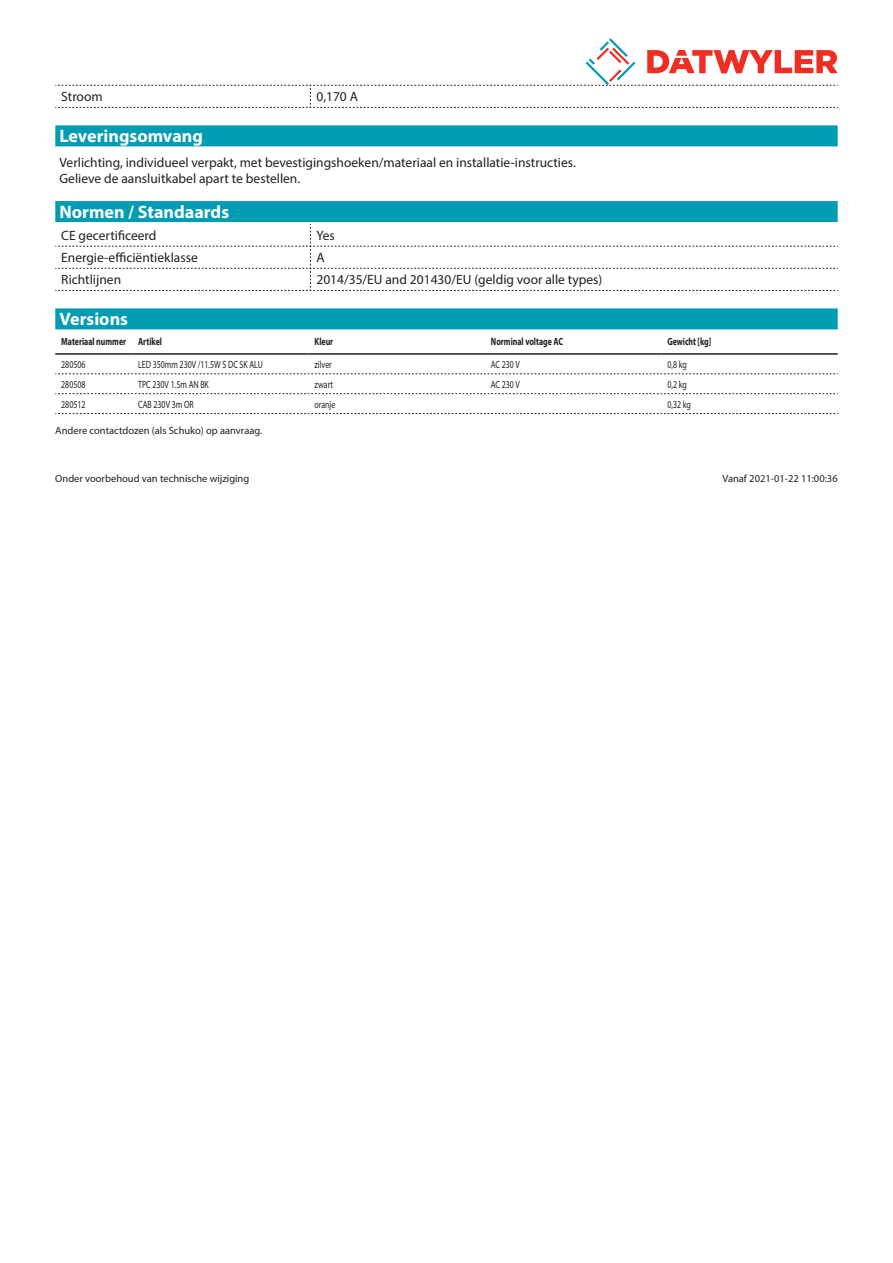
<style>
.page{position:relative;width:893px;height:1263px;background:#fff}
.page>*{position:absolute;margin:0;border:0;box-sizing:border-box;transform-origin:0 0}
.Standard_Head_Proper{font:700 18px "Myriad Pro";color:#fff}
.Standard_text{font:13.5px/16.2px "Myriad Pro";color:#231f20}
.myriad_light_propert{font:13.5px "Myriad Pro";color:#231f20}
.myriadlight{font:10.5px "Myriad Pro";color:#231f20;scale:.75 1}
.Footnote{font:10.5px "Myriad Pro";color:#231f20}
.myriadbold{font:700 10.5px "Myriad Pro";color:#231f20;scale:.75 1}
.imagetext{font:10.5px "Myriad Pro";color:#231f20}
</style>
<div class="page">
<div style="left:55px;top:201px;width:783px;height:21px;background:#009cb3"></div>
<svg style="left:55px;top:224px;width:783px;height:67px"></svg>
<div style="left:55px;top:308px;width:783px;height:21px;background:#009cb3"></div>
<hr style="left:55px;top:353px;width:77px;height:2px;background:#231f20">
<hr style="left:132px;top:353px;width:177px;height:2px;background:#231f20">
<hr style="left:309px;top:353px;width:176px;height:2px;background:#231f20">
<hr style="left:485px;top:353px;width:176px;height:2px;background:#231f20">
<hr style="left:661px;top:353px;width:177px;height:2px;background:#231f20">
<svg style="left:55px;top:374px;width:783px;height:1px"></svg>
<svg style="left:55px;top:393px;width:783px;height:1px"></svg>
<svg style="left:55px;top:413px;width:783px;height:1px"></svg>
<div style="left:55px;top:125px;width:783px;height:21px;background:#009cb3"></div>
<svg style="left:55px;top:38px;width:783px;height:70px"></svg>
<p class="myriad_light_propert" style="left:61px;top:89px;width:43px">Stroom</p>
<p class="myriad_light_propert" style="left:316px;top:89px;width:43px">0,170 A</p>
<p class="Standard_Head_Proper" style="left:60px;top:125px;width:145px">Leveringsomvang</p>
<p class="Standard_text" style="left:60px;top:154px;width:518px">Verlichting, individueel verpakt, met bevestigingshoeken/materiaal en installatie-instructies.<br>Gelieve de aansluitkabel apart te bestellen.</p>
<p class="Standard_Head_Proper" style="left:60px;top:200px;width:171px">Normen / Standaards</p>
<p class="myriad_light_propert" style="left:61px;top:227px;width:97px">CE gecertificeerd</p>
<p class="myriad_light_propert" style="left:316px;top:227px;width:20px">Yes</p>
<p class="myriad_light_propert" style="left:61px;top:249px;width:138px">Energie-efficiëntieklasse</p>
<p class="myriad_light_propert" style="left:316px;top:249px;width:10px">A</p>
<p class="myriad_light_propert" style="left:61px;top:272px;width:61px">Richtlijnen</p>
<p class="myriad_light_propert" style="left:316px;top:272px;width:287px">2014/35/EU and 201430/EU (geldig voor alle types)</p>
<p class="Standard_Head_Proper" style="left:60px;top:308px;width:70px">Versions</p>
<p class="myriadbold" style="left:61px;top:335px;width:88px">Materiaal nummer</p>
<p class="myriadbold" style="left:138px;top:335px;width:33px">Artikel</p>
<p class="myriadbold" style="left:315px;top:335px;width:26px">Kleur</p>
<p class="myriadbold" style="left:491px;top:335px;width:98px">Norminal voltage AC</p>
<p class="myriadbold" style="left:667px;top:335px;width:60px">Gewicht [kg]</p>
<p class="myriadlight" style="left:61px;top:358px;width:34px">280506</p>
<p class="myriadlight" style="left:138px;top:358px;width:168px">LED 350mm 230V /11.5W S DC SK ALU</p>
<p class="myriadlight" style="left:315px;top:358px;width:25px">zilver</p>
<p class="myriadlight" style="left:491px;top:358px;width:40px">AC 230 V</p>
<p class="myriadlight" style="left:667px;top:358px;width:27px">0,8 kg</p>
<p class="myriadlight" style="left:61px;top:378px;width:34px">280508</p>
<p class="myriadlight" style="left:138px;top:378px;width:96px">TPC 230V 1.5m AN BK</p>
<p class="myriadlight" style="left:315px;top:378px;width:26px">zwart</p>
<p class="myriadlight" style="left:491px;top:378px;width:40px">AC 230 V</p>
<p class="myriadlight" style="left:667px;top:378px;width:27px">0,2 kg</p>
<p class="myriadlight" style="left:61px;top:398px;width:34px">280512</p>
<p class="myriadlight" style="left:138px;top:398px;width:75px">CAB 230V 3m OR</p>
<p class="myriadlight" style="left:315px;top:398px;width:29px">oranje</p>
<p class="myriadlight" style="left:667px;top:398px;width:33px">0,32 kg</p>
<p class="imagetext" style="left:55px;top:424px;width:209px">Andere contactdozen (als Schuko) op aanvraag.</p>
<p class="Footnote" style="left:55px;top:472px;width:196px">Onder voorbehoud van technische wijziging</p>
<p class="Footnote" style="left:722px;top:472px;width:117px">Vanaf 2021-01-22 11:00:36</p>
</div>
